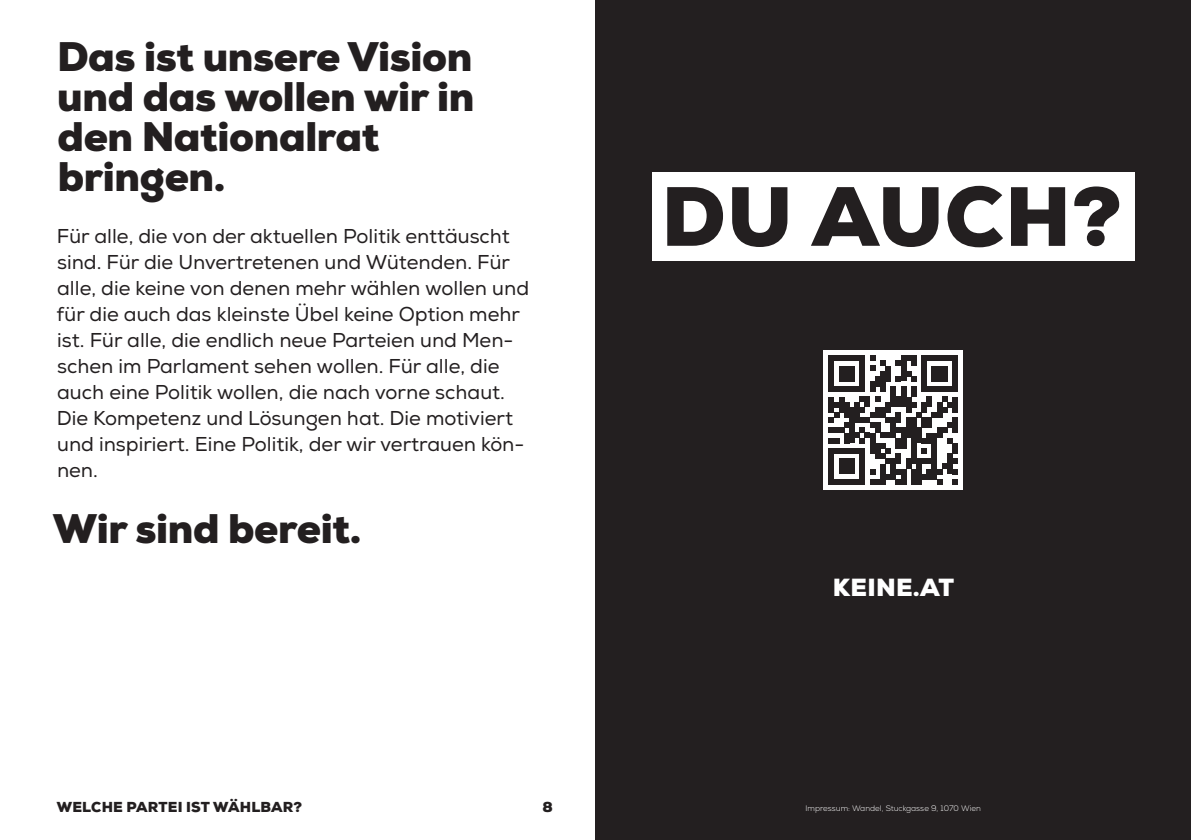
<style>
.page{position:relative;width:1191px;height:840px;background:#fff}
.page>*{position:absolute;margin:0;border:0;box-sizing:border-box;transform-origin:0 0}
.t1{font:900 40px/40px "Nexa";letter-spacing:-.01em;color:#231f20}
.t2{font:900 24px "Nexa";letter-spacing:.015em;color:#fff}
.t3{font:20px/26px "Nexa";color:#231f20}
.t4{font:900 14px "Nexa";letter-spacing:.015em;color:#231f20}
.t5{font:300 8px "Nexa";color:#fff}
</style>
<div class="page">
<div style="left:595px;top:0;width:596px;height:839px;background:#231f20"></div>
<div style="left:823px;top:350px;width:139px;height:139px;background:#fff"></div>
<svg style="left:828px;top:355px;width:129px;height:129px"></svg>
<div style="left:652px;top:172px;width:482px;height:89px;background:#fff"></div>
<svg style="left:667px;top:186px;width:452px;height:61px"></svg>
<h1 class="t1" style="left:57px;top:36px;width:419px">Das ist unsere Vision und das wollen wir in den Nationalrat bringen.</h1>
<p class="t3" style="left:57px;top:223px;width:474px">Für alle, die von der aktuellen Politik enttäuscht sind. Für die Unvertretenen und Wütenden. Für alle, die keine von denen mehr wählen wollen und für die auch das kleinste Übel keine Option mehr ist. Für alle, die endlich neue Parteien und Men&shy;schen im Parlament sehen wollen. Für alle, die auch eine Politik wollen, die nach vorne schaut.<br>Die Kompetenz und Lösungen hat. Die motiviert und inspiriert. Eine Politik, der wir vertrauen kön&shy;nen.</p>
<h1 class="t1" style="left:53px;top:508px;width:309px">Wir sind bereit.</h1>
<p class="t4" style="left:57px;top:796px;width:247px">WELCHE PARTEI IST WÄHLBAR?</p>
<p class="t4" style="left:542px;top:796px;width:12px">8</p>
<p class="t2" style="left:832px;top:571px;width:123px">KEINE.AT</p>
<p class="t5" style="left:805px;top:803px;width:177px">Impressum: Wandel, Stuckgasse 9, 1070 Wien</p>
</div>
